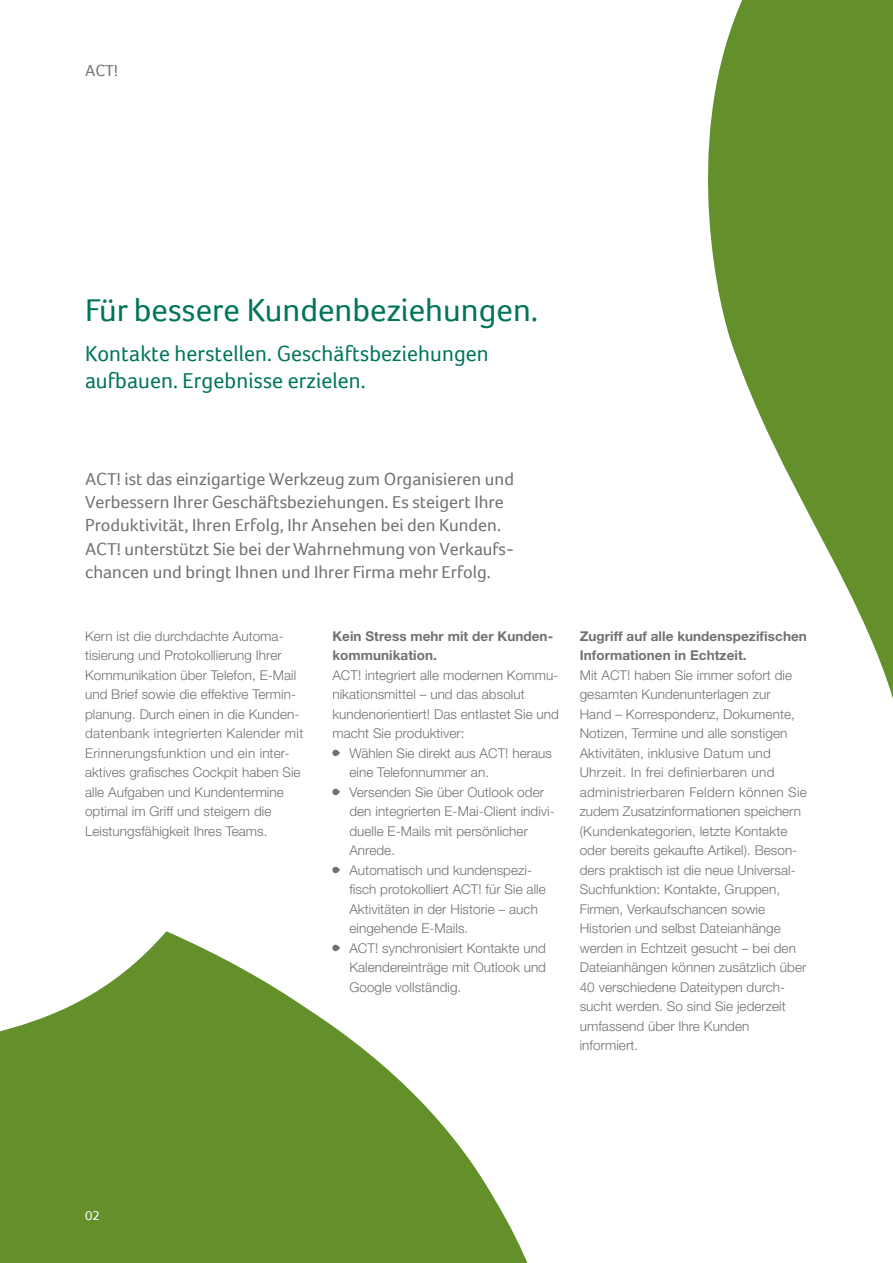
<style>
.page{position:relative;width:893px;height:1263px;background:#fff}
.page>*{position:absolute;margin:0;border:0;box-sizing:border-box;transform-origin:0 0}
.t1{font:33px "Foco";color:#00755c}
.t2{font:22.5px/27px "Foco";letter-spacing:.005em;color:#00755c}
.t3{font:18px/23.2px "Foco";color:#707172}
.t4{font:16.5px "Foco";color:#707172}
.t5{font:300 13.5px/19.5px "Helvetica Neue LT Std";letter-spacing:.005em;color:#707172}
.t6{font:700 13.5px/19.5px "Helvetica Neue LT Std";letter-spacing:.005em;color:#707172}
.t7{font:13.5px "Foco";color:#fff}
</style>
<div class="page">
<svg style="left:708px;top:0;width:185px;height:699px;fill:#63902b"></svg>
<svg style="left:0;top:931px;width:528px;height:332px;fill:#63902b"></svg>
<svg style="left:332px;top:749px;width:8px;height:7px"></svg>
<svg style="left:332px;top:788px;width:8px;height:7px"></svg>
<svg style="left:332px;top:866px;width:8px;height:7px"></svg>
<svg style="left:332px;top:944px;width:8px;height:7px"></svg>
<p class="t4" style="left:85px;top:60px;width:34px">ACT!</p>
<h1 class="t1" style="left:85px;top:291px;width:455px">Für bessere Kundenbeziehungen.</h1>
<h2 class="t2" style="left:85px;top:340px;width:405px">Kontakte herstellen. Geschäftsbeziehungen aufbauen. Ergebnisse erzielen.</h2>
<p class="t3" style="left:85px;top:467px;width:431px">ACT! ist das einzigartige Werkzeug zum Organisieren und Verbessern Ihrer Geschäftsbeziehungen. Es steigert Ihre Produktivität, Ihren Erfolg, Ihr Ansehen bei den Kunden.<br>ACT! unterstützt Sie bei der Wahrnehmung von Verkaufs&shy;chancen und bringt Ihnen und Ihrer Firma mehr Erfolg.</p>
<p class="t5" style="left:85px;top:626px;width:220px">Kern ist die durchdachte Automa&shy;tisierung und Protokollierung Ihrer Kommunikation über Telefon, E-Mail und Brief sowie die effektive Termin&shy;planung. Durch einen in die Kunden&shy;datenbank integrierten Kalender mit Erinnerungsfunktion und ein inter&shy;aktives grafisches Cockpit haben Sie alle Aufgaben und Kundentermine optimal im Griff und steigern die Leistungsfähigkeit Ihres Teams.</p>
<p class="t6" style="left:332px;top:626px;width:222px">Kein Stress mehr mit der Kunden&shy;kommunikation.</p>
<p class="t5" style="left:332px;top:665px;width:228px">ACT! integriert alle modernen Kommu&shy;nikationsmittel – und das absolut kundenorientiert! Das entlastet Sie und macht Sie produktiver:</p>
<p class="t5" style="left:349px;top:743px;width:207px">Wählen Sie direkt aus ACT! heraus eine Telefonnummer an.<br>Versenden Sie über Outlook oder den integrierten E-Mai-Client indivi&shy;duelle E-Mails mit persönlicher<br>Anrede.<br>Automatisch und kundenspezi&shy;fisch protokolliert ACT! für Sie alle<br>Aktivitäten in der Historie – auch eingehende E-Mails.<br>ACT! synchronisiert Kontakte und<br>Kalendereinträge mit Outlook und<br>Google vollständig.</p>
<p class="t6" style="left:580px;top:626px;width:229px">Zugriff auf alle kundenspezifischen<br>Informationen in Echtzeit.</p>
<p class="t5" style="left:580px;top:665px;width:229px">Mit ACT! haben Sie immer sofort die gesamten Kundenunterlagen zur<br>Hand – Korrespondenz, Dokumente, Notizen, Termine und alle sonstigen Aktivitäten, inklusive Datum und Uhrzeit. In frei definierbaren und administrierbaren Feldern können Sie zudem Zusatzinformationen speichern (Kundenkategorien, letzte Kontakte oder bereits gekaufte Artikel). Beson&shy;ders praktisch ist die neue Universal-Suchfunktion: Kontakte, Gruppen, Firmen, Verkaufschancen sowie Historien und selbst Dateianhänge werden in Echtzeit gesucht – bei den Dateianhängen können zusätzlich über 40 verschiedene Dateitypen durch&shy;sucht werden. So sind Sie jederzeit umfassend über Ihre Kunden informiert.</p>
<p class="t7" style="left:85px;top:1207px;width:16px">02</p>
</div>
